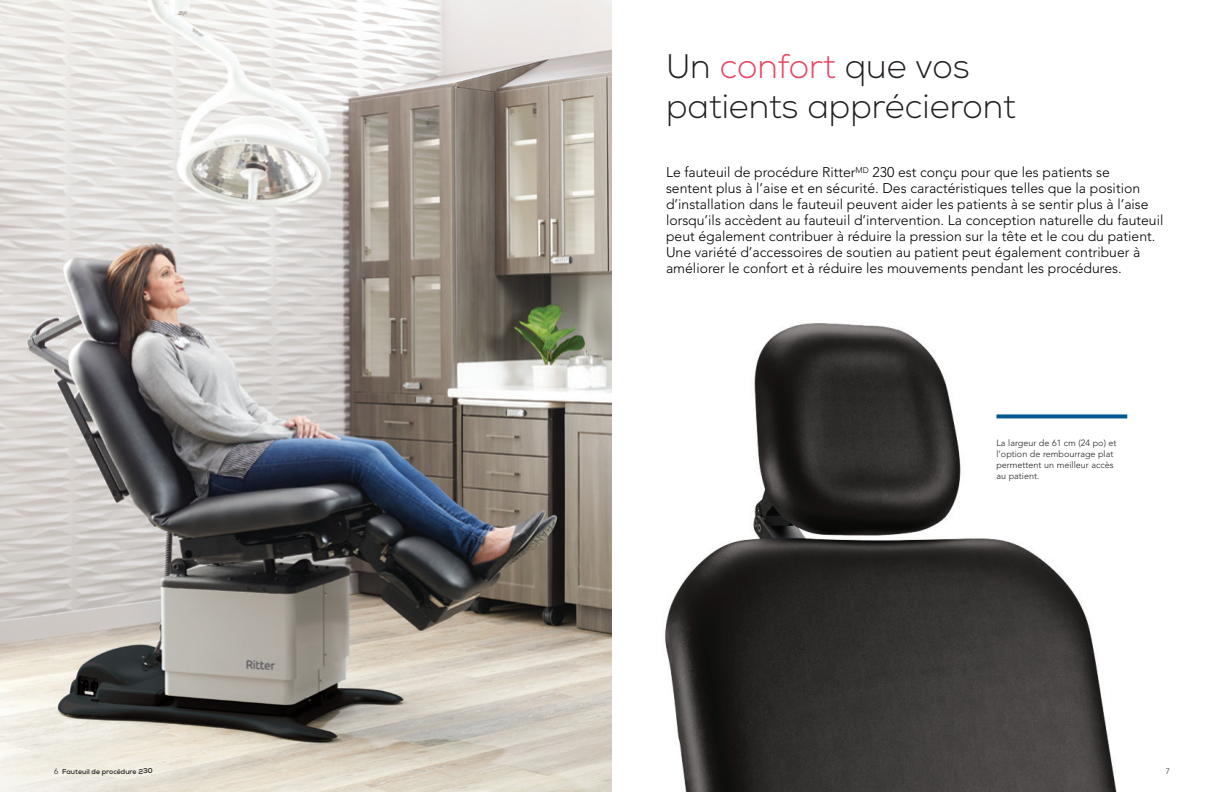
<style>
.page{position:relative;width:1224px;height:792px;background:#fff}
.page>*{position:absolute;margin:0;border:0;box-sizing:border-box;transform-origin:0 0}
.t1{font:300 34px/40px "Nexa";color:#231f20}
.Body_Style_1{font:300 14px/16px "Avenir LT Pro";color:#000}
.NEW_CAPTIONS{font:300 9px/11px "Avenir LT Pro";color:#231f20}
.t2{font:300 8px "Avenir LT Pro";color:#231f20}
.t3{font:700 7px "Nexa";letter-spacing:-.005em;color:#231f20}
.s1{font-family:"Avenir LT Pro";font-weight:300;font-size:8px}
.s2{color:#ea4360}
</style>
<div class="page">
<img style="left:665px;top:323px;width:463px;height:469px">
<img style="left:0;top:0;width:612px;height:792px">
<svg style="left:996px;top:414px;width:131px;height:4px"></svg>
<p class="t3" style="left:54px;top:767px;width:100px"><span class="s1">6</span> Fauteuil de procédure 230</p>
<p class="t1" style="left:666px;top:47px;width:351px">Un <span class="s2">confort</span> que vos patients apprécieront</p>
<p class="Body_Style_1" style="left:666px;top:164px;width:499px">Le fauteuil de procédure Ritter<sup>MD</sup> 230 est conçu pour que les patients se<br>sentent plus à l’aise et en sécurité. Des caractéristiques telles que la position d’installation dans le fauteuil peuvent aider les patients à se sentir plus à l’aise lorsqu’ils accèdent au fauteuil d’intervention. La conception naturelle du fauteuil peut également contribuer à réduire la pression sur la tête et le cou du patient.<br>Une variété d’accessoires de soutien au patient peut également contribuer à améliorer le confort et à réduire les mouvements pendant les procédures.</p>
<p class="NEW_CAPTIONS" style="left:996px;top:438px;width:122px">La largeur de 61 cm (24 po) et l’option de rembourrage plat permettent un meilleur accès au patient.</p>
<p class="t2" style="left:1166px;top:767px;width:6px">7</p>
</div>
